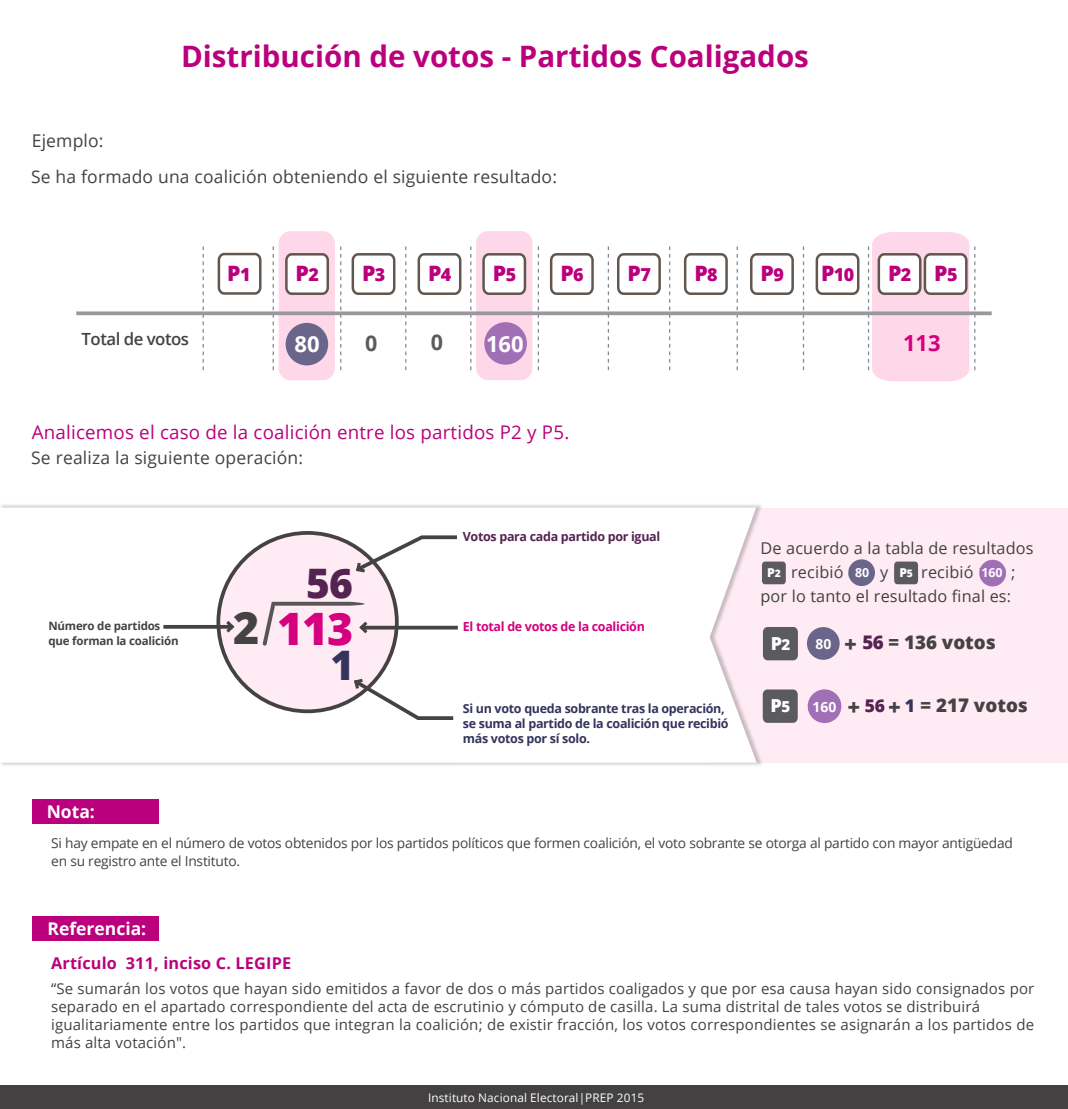
<style>
.page{position:relative;width:1068px;height:1109px;background:#fff}
.page>*{position:absolute;margin:0;border:0;box-sizing:border-box;transform-origin:0 0}
.t1{font:800 44.62px "Open Sans";color:#d4007f}
.t2{font:800 40.62px "Open Sans";color:#552352}
.t3{font:800 40.62px "Open Sans";color:#34345d}
.t4{font:700 29.5px "Open Sans";color:#ba007c}
.t5{font:700 22.12px "Open Sans";color:#fff}
.t6{font:700 22.12px "Open Sans";color:#d4007f}
.t7{font:700 21.62px "Open Sans";color:#5b5b5f}
.t8{font:800 21.5px "Open Sans";color:#444242}
.t9{font:800 21.25px "Open Sans";color:#ba007c}
.t10{font:18.75px "Open Sans";letter-spacing:.01em;color:#ba007c}
.t11{font:800 18.75px "Open Sans";color:#444242}
.t12{font:800 17.88px "Open Sans";color:#fff}
.t13{font:800 17.88px "Open Sans";color:#ba007c}
.t14{font:17.5px "Open Sans";letter-spacing:.01em;color:#42423f}
.t15{font:700 17.5px "Open Sans";color:#fff}
.t16{font:800 17.5px "Open Sans";color:#552352}
.t17{font:600 16.75px "Open Sans";letter-spacing:-.03em;color:#444242}
.t18{font:16.25px "Open Sans";letter-spacing:.01em;color:#42423f}
.t19{font:700 16.25px "Open Sans";letter-spacing:.01em;color:#ba007c}
.t20{font:15px/18px "Open Sans";letter-spacing:.01em;color:#42423f}
.t21{font:700 14px "Open Sans";color:#fff}
.t22{font:13.75px/17.5px "Open Sans";letter-spacing:-.015em;color:#42423f}
.t23{font:700 12.5px/15px "Open Sans";letter-spacing:-.025em;color:#34345d}
.t24{font:700 12.5px "Open Sans";letter-spacing:-.025em;color:#552352}
.t25{font:700 12.5px "Open Sans";letter-spacing:-.025em;color:#d4007f}
.t26{font:700 12.5px "Open Sans";color:#fff}
.t27{font:800 12.25px "Open Sans";color:#fff}
.t28{font:11.88px "Open Sans";letter-spacing:.01em;color:#fff}
.t29{font:700 11.5px/14.4px "Open Sans";letter-spacing:-.02em;color:#444242}
.s1{font-size:17.88px}
.s2{font-size:21.25px}
.s3{color:#444242}
.s4{font-size:10.38px}
.s5{font-size:15.12px}
.s6{color:#552352}
.s7{font-size:17.5px;color:#34345d}
</style>
<div class="page">
<div style="left:710px;top:508px;width:358px;height:255px;background:#feebf3"></div>
<img style="left:1px;top:504px;width:763px;height:262px">
<svg style="left:1px;top:508px;width:755px;height:255px"></svg>
<div style="left:219px;top:533px;width:178px;height:178px;background:#feebf3;border-radius:50%"></div>
<div style="left:216px;top:531px;width:183px;height:182px;border:4px solid #444242;border-radius:50%"></div>
<hr style="left:362px;top:626px;width:96px;height:3px;background:#444242">
<svg style="left:163px;top:625px;width:63px;height:4px"></svg>
<div style="left:807px;top:689px;width:34px;height:34px;background:#a16fb6;border-radius:50%"></div>
<div style="left:807px;top:627px;width:32px;height:33px;background:#6a668b;border-radius:50%"></div>
<div style="left:848px;top:559px;width:27px;height:27px;background:#6a668b;border-radius:50%"></div>
<div style="left:979px;top:560px;width:27px;height:26px;background:#a16fb6;border-radius:50%"></div>
<div style="left:763px;top:627px;width:35px;height:33px;background:#5b5b5f;border-radius:5px"></div>
<div style="left:762px;top:562px;width:23px;height:22px;background:#5b5b5f;border-radius:3px"></div>
<div style="left:894px;top:562px;width:24px;height:22px;background:#5b5b5f;border-radius:3px"></div>
<div style="left:762px;top:689px;width:35px;height:34px;background:#5b5b5f;border-radius:5px"></div>
<div style="left:278px;top:231px;width:57px;height:149px;background:#fed7e8;border-radius:12px"></div>
<div style="left:476px;top:231px;width:56px;height:149px;background:#fed7e8;border-radius:12px"></div>
<div style="left:484px;top:322px;width:43px;height:43px;background:#a16fb6;border-radius:50%"></div>
<div style="left:285px;top:323px;width:43px;height:42px;background:#6a668b;border-radius:50%"></div>
<div style="left:218px;top:253px;width:43px;height:42px;border:2px solid #61574f;border-radius:6px"></div>
<svg style="left:272px;top:246px;width:2px;height:125px"></svg>
<svg style="left:202px;top:246px;width:2px;height:125px"></svg>
<svg style="left:340px;top:246px;width:1px;height:125px"></svg>
<svg style="left:405px;top:246px;width:1px;height:125px"></svg>
<svg style="left:470px;top:246px;width:1px;height:125px"></svg>
<svg style="left:538px;top:246px;width:1px;height:125px"></svg>
<svg style="left:608px;top:246px;width:1px;height:125px"></svg>
<svg style="left:669px;top:246px;width:1px;height:125px"></svg>
<svg style="left:736px;top:246px;width:2px;height:125px"></svg>
<svg style="left:802px;top:246px;width:2px;height:125px"></svg>
<svg style="left:868px;top:232px;width:107px;height:149px;background:#fcdae9"></svg>
<div style="left:351px;top:253px;width:44px;height:42px;border:2px solid #61574f;border-radius:6px"></div>
<div style="left:417px;top:253px;width:44px;height:42px;border:2px solid #61574f;border-radius:6px"></div>
<div style="left:550px;top:253px;width:44px;height:42px;border:2px solid #61574f;border-radius:6px"></div>
<div style="left:617px;top:253px;width:44px;height:42px;border:2px solid #61574f;border-radius:6px"></div>
<div style="left:684px;top:253px;width:43px;height:42px;border:2px solid #61574f;border-radius:6px"></div>
<div style="left:750px;top:253px;width:44px;height:42px;border:2px solid #61574f;border-radius:6px"></div>
<div style="left:815px;top:253px;width:44px;height:42px;border:2px solid #61574f;border-radius:6px"></div>
<div style="left:286px;top:254px;width:42px;height:40px;background:#fff;border-radius:6px"></div>
<div style="left:285px;top:253px;width:44px;height:42px;border:2px solid #61574f;border-radius:6px"></div>
<svg style="left:76px;top:311px;width:915px;height:4px;background:#a4a2a7"></svg>
<div style="left:483px;top:254px;width:42px;height:40px;background:#fff;border-radius:6px"></div>
<div style="left:482px;top:253px;width:44px;height:42px;border:2px solid #61574f;border-radius:6px"></div>
<div style="left:878px;top:254px;width:42px;height:40px;background:#fff;border-radius:6px"></div>
<div style="left:877px;top:253px;width:44px;height:42px;border:2px solid #61574f;border-radius:6px"></div>
<div style="left:925px;top:254px;width:41px;height:40px;background:#fff;border-radius:6px"></div>
<div style="left:923px;top:253px;width:44px;height:42px;border:2px solid #61574f;border-radius:6px"></div>
<div style="left:32px;top:799px;width:126px;height:25px;background:#ba007c"></div>
<div style="left:32px;top:917px;width:126px;height:24px;background:#ba007c"></div>
<svg style="left:263px;top:602px;width:104px;height:44px"></svg>
<svg style="left:226px;top:621px;width:8px;height:12px"></svg>
<svg style="left:352px;top:678px;width:105px;height:44px"></svg>
<svg style="left:354px;top:534px;width:107px;height:40px"></svg>
<div style="left:0;top:1085px;width:1068px;height:24px;background:#434142"></div>
<p class="t14" style="left:32px;top:129px;width:73px">Ejemplo:</p>
<h3 class="t4" style="left:181px;top:35px;width:629px">Distribución de votos - Partidos Coaligados</h3>
<p class="t14" style="left:31px;top:164px;width:527px">Se ha formado una coalición obteniendo el siguiente resultado:</p>
<h3 class="t9" style="left:227px;top:257px;width:25px">P<span class="s1">1</span></h3>
<h3 class="t9" style="left:362px;top:257px;width:25px">P<span class="s1">3</span></h3>
<h3 class="t9" style="left:428px;top:257px;width:25px">P<span class="s1">4</span></h3>
<h3 class="t9" style="left:560px;top:257px;width:25px">P<span class="s1">6</span></h3>
<h3 class="t9" style="left:627px;top:257px;width:25px">P<span class="s1">7</span></h3>
<h3 class="t9" style="left:694px;top:257px;width:25px">P<span class="s1">8</span></h3>
<h3 class="t9" style="left:760px;top:257px;width:25px">P<span class="s1">9</span></h3>
<p class="t13" style="left:821px;top:261px;width:35px"><span class="s2">P</span>10</p>
<h3 class="t9" style="left:295px;top:257px;width:25px">P<span class="s1">2</span></h3>
<h3 class="t9" style="left:493px;top:257px;width:25px">P<span class="s1">5</span></h3>
<h3 class="t9" style="left:888px;top:257px;width:71px">P<span class="s1">2</span> P<span class="s1">5</span></h3>
<p class="t17" style="left:82px;top:328px;width:109px">Total de votos</p>
<h3 class="t7" style="left:365px;top:327px;width:14px">0</h3>
<h3 class="t7" style="left:431px;top:327px;width:14px">0</h3>
<h3 class="t5" style="left:294px;top:328px;width:27px">80</h3>
<h3 class="t5" style="left:486px;top:328px;width:39px">160</h3>
<h3 class="t6" style="left:903px;top:327px;width:39px">113</h3>
<p class="t10" style="left:32px;top:420px;width:539px">Analicemos el caso de la coalición entre los partidos P2 y P5.</p>
<p class="t14" style="left:31px;top:446px;width:273px">Se realiza la siguiente operación:</p>
<p class="t29" style="left:48px;top:619px;width:132px">Número de partidos que forman la coalición</p>
<h2 class="t2" style="left:306px;top:552px;width:48px">56</h2>
<h1 class="t1" style="left:233px;top:595px;width:122px"><span class="s3">2</span> 113</h1>
<h2 class="t3" style="left:330px;top:634px;width:25px">1</h2>
<p class="t24" style="left:463px;top:528px;width:199px">Votos para cada partido por igual</p>
<p class="t25" style="left:463px;top:618px;width:183px">El total de votos de la coalición</p>
<p class="t23" style="left:463px;top:701px;width:267px">Si un voto queda sobrante tras la operación, se suma al partido de la coalición que recibió más votos por sí solo.</p>
<p class="t18" style="left:760px;top:537px;width:275px">De acuerdo a la tabla de resultados</p>
<p class="t18" style="left:791px;top:561px;width:226px">recibió 80 y P5 recibió 160 ;</p>
<p class="t18" style="left:760px;top:585px;width:252px">por lo tanto el resultado final es:</p>
<p class="t26" style="left:981px;top:564px;width:23px">160</p>
<p class="t26" style="left:855px;top:564px;width:16px">80</p>
<p class="t27" style="left:767px;top:563px;width:15px">P<span class="s4">2</span></p>
<p class="t27" style="left:899px;top:563px;width:15px">P<span class="s4">5</span></p>
<p class="t12" style="left:770px;top:630px;width:21px">P<span class="s5">2</span></p>
<p class="t12" style="left:770px;top:692px;width:21px">P<span class="s5">5</span></p>
<p class="t21" style="left:815px;top:634px;width:17px">80</p>
<p class="t11" style="left:862px;top:628px;width:135px"><span class="s6">56</span> = 136 votos</p>
<h3 class="t8" style="left:844px;top:627px;width:14px">+</h3>
<p class="t21" style="left:812px;top:697px;width:25px">160</p>
<p class="t11" style="left:904px;top:691px;width:125px"><span class="s7">1</span> = 217 votos</p>
<p class="t16" style="left:864px;top:692px;width:22px">56</p>
<h3 class="t8" style="left:847px;top:691px;width:14px">+</h3>
<h3 class="t8" style="left:888px;top:691px;width:14px">+</h3>
<p class="t15" style="left:47px;top:799px;width:50px">Nota:</p>
<p class="t22" style="left:51px;top:834px;width:963px">Si hay empate en el número de votos obtenidos por los partidos políticos que formen coalición, el voto sobrante se otorga al partido con mayor antigüedad en su registro ante el Instituto.</p>
<p class="t15" style="left:47px;top:916px;width:100px">Referencia:</p>
<p class="t19" style="left:51px;top:952px;width:241px">Artículo 311, inciso C. LEGIPE</p>
<p class="t20" style="left:51px;top:979px;width:984px">“Se sumarán los votos que hayan sido emitidos a favor de dos o más partidos coaligados y que por esa causa hayan sido consignados por separado en el apartado correspondiente del acta de escrutinio y cómputo de casilla. La suma distrital de tales votos se distribuirá igualitariamente entre los partidos que integran la coalición; de existir fracción, los votos correspondientes se asignarán a los partidos de más alta votación".</p>
<p class="t28" style="left:428px;top:1090px;width:218px">Instituto Nacional Electoral|PREP 2015</p>
</div>
